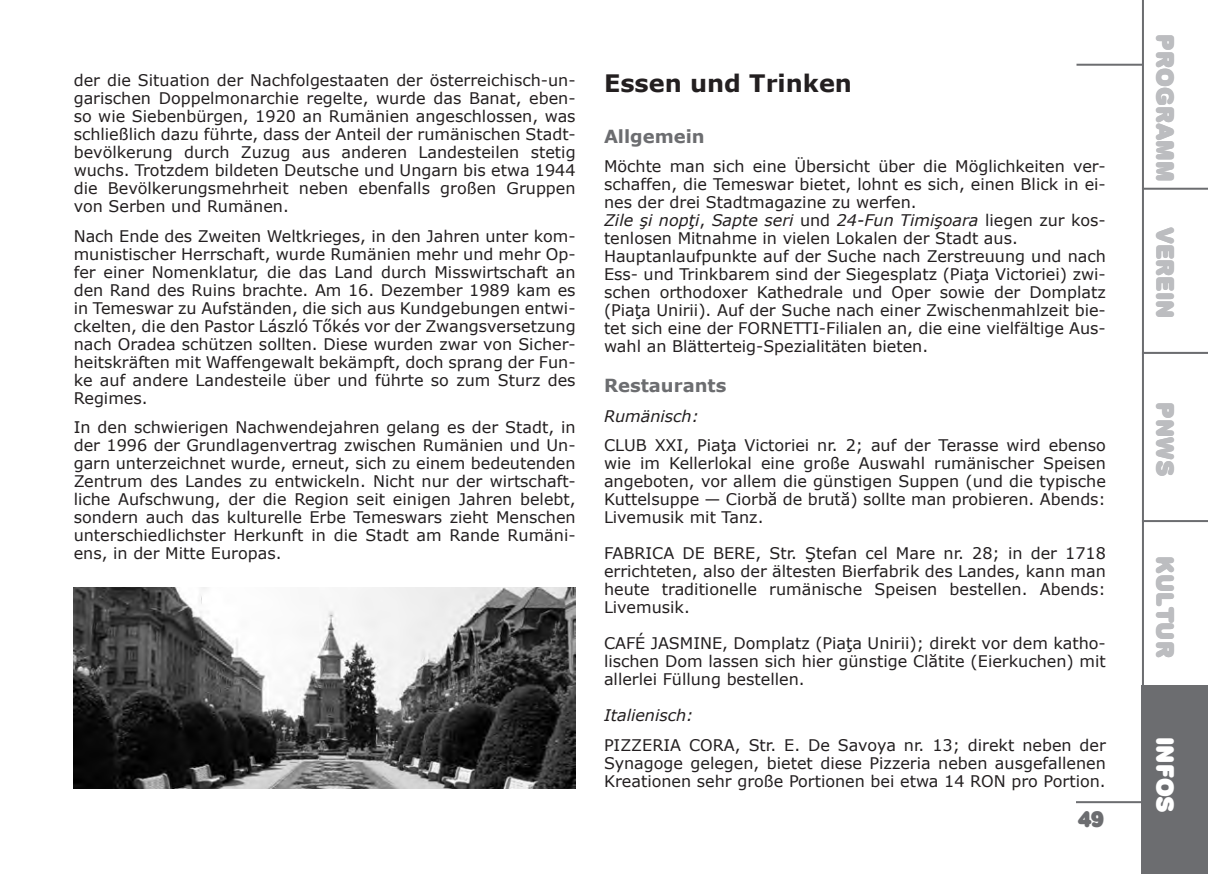
<style>
.page{position:relative;width:1208px;height:874px;background:#fff}
.page>*{position:absolute;margin:0;border:0;box-sizing:border-box;transform-origin:0 0}
.t1{font:700 24px "Verdana";color:#231f20}
.t2{font:22px "Plump";color:#bcbdc0}
.t3{font:22px "Plump";color:#fff}
.t4{font:20px "Plump";color:#6c6d70}
.t5{font:700 18px "Verdana";color:#6c6d70}
.t6{font:16px/18px "Verdana";color:#231f20;text-align:justify}
.t7{font:italic 16px "Verdana";color:#231f20}
.s1{font-style:italic}
</style>
<div class="page">
<svg style="left:1141px;top:187px;width:67px;height:498px"></svg>
<hr style="left:1142px;top:0;width:2px;height:188px;background:#6c6d70">
<hr style="left:1076px;top:64px;width:66px;height:2px;background:#6c6d70">
<hr style="left:1076px;top:800px;width:66px;height:2px;background:#6c6d70">
<div style="left:1141px;top:685px;width:67px;height:188px;background:#6c6d70"></div>
<img style="left:74px;top:587px;width:501px;height:201px">
<p class="t6" style="left:74px;top:71px;width:503px">der die Situation der Nachfolgestaaten der österreichisch-un&shy;garischen Doppelmonarchie regelte, wurde das Banat, eben&shy;so wie Siebenbürgen, 1920 an Rumänien angeschlossen, was schließlich dazu führte, dass der Anteil der rumänischen Stadt&shy;bevölkerung durch Zuzug aus anderen Landesteilen stetig wuchs. Trotzdem bildeten Deutsche und Ungarn bis etwa 1944 die Bevölkerungsmehrheit neben ebenfalls großen Gruppen von Serben und Rumänen.</p>
<p class="t6" style="left:74px;top:226px;width:503px">Nach Ende des Zweiten Weltkrieges, in den Jahren unter kom&shy;munistischer Herrschaft, wurde Rumänien mehr und mehr Op&shy;fer einer Nomenklatur, die das Land durch Misswirtschaft an den Rand des Ruins brachte. Am 16. Dezember 1989 kam es in Temeswar zu Aufständen, die sich aus Kundgebungen entwi&shy;ckelten, die den Pastor László Tőkés vor der Zwangsversetzung nach Oradea schützen sollten. Diese wurden zwar von Sicher&shy;heitskräften mit Waffengewalt bekämpft, doch sprang der Fun&shy;ke auf andere Landesteile über und führte so zum Sturz des Regimes.</p>
<p class="t6" style="left:74px;top:417px;width:503px">In den schwierigen Nachwendejahren gelang es der Stadt, in der 1996 der Grundlagenvertrag zwischen Rumänien und Un&shy;garn unterzeichnet wurde, erneut, sich zu einem bedeutenden Zentrum des Landes zu entwickeln. Nicht nur der wirtschaft&shy;liche Aufschwung, der die Region seit einigen Jahren belebt, sondern auch das kulturelle Erbe Temeswars zieht Menschen unterschiedlichster Herkunft in die Stadt am Rande Rumäni&shy;ens, in der Mitte Europas.</p>
<h1 class="t1" style="left:604px;top:68px;width:249px">Essen und Trinken</h1>
<p class="t5" style="left:604px;top:125px;width:102px">Allgemein</p>
<p class="t6" style="left:604px;top:157px;width:503px;text-align:left">Möchte man sich eine Übersicht über die Möglichkeiten ver&shy;schaffen, die Temeswar bietet, lohnt es sich, einen Blick in ei&shy;nes der drei Stadtmagazine zu werfen.<br><span class="s1">Zile şi nopţi</span>, <span class="s1">Sapte seri</span> und <span class="s1">24-Fun Timişoara</span> liegen zur kos&shy;tenlosen Mitnahme in vielen Lokalen der Stadt aus.<br>Hauptanlaufpunkte auf der Suche nach Zerstreuung und nach Ess- und Trinkbarem sind der Siegesplatz (Piaţa Victoriei) zwi&shy;schen orthodoxer Kathedrale und Oper sowie der Domplatz (Piaţa Unirii). Auf der Suche nach einer Zwischenmahlzeit bie&shy;tet sich eine der FORNETTI-Filialen an, die eine vielfältige Aus&shy;wahl an Blätterteig-Spezialitäten bieten.</p>
<p class="t5" style="left:604px;top:374px;width:124px">Restaurants</p>
<p class="t7" style="left:604px;top:405px;width:97px">Rumänisch:</p>
<p class="t6" style="left:604px;top:435px;width:503px">CLUB XXI, Piaţa Victoriei nr. 2; auf der Terasse wird ebenso wie im Kellerlokal eine große Auswahl rumänischer Speisen angeboten, vor allem die günstigen Suppen (und die typische Kuttelsuppe — Ciorbă de brută) sollte man probieren. Abends:<br>Livemusik mit Tanz.</p>
<p class="t6" style="left:604px;top:543px;width:503px">FABRICA DE BERE, Str. Ştefan cel Mare nr. 28; in der 1718 errichteten, also der ältesten Bierfabrik des Landes, kann man heute traditionelle rumänische Speisen bestellen. Abends:<br>Livemusik.</p>
<p class="t6" style="left:604px;top:633px;width:503px">CAFÉ JASMINE, Domplatz (Piaţa Unirii); direkt vor dem katho&shy;lischen Dom lassen sich hier günstige Clătite (Eierkuchen) mit allerlei Füllung bestellen.</p>
<p class="t7" style="left:604px;top:705px;width:91px">Italienisch:</p>
<p class="t6" style="left:604px;top:735px;width:503px">PIZZERIA CORA, Str. E. De Savoya nr. 13; direkt neben der Synagoge gelegen, bietet diese Pizzeria neben ausgefallenen Kreationen sehr große Portionen bei etwa 14 RON pro Portion.</p>
<p class="t4" style="left:1078px;top:804px;width:28px">49</p>
<h2 class="t2" style="left:1181px;top:34px;width:149px;rotate:90deg">programm</h2>
<h2 class="t2" style="left:1181px;top:227px;width:93px;rotate:90deg">Verein</h2>
<h2 class="t2" style="left:1181px;top:402px;width:75px;rotate:90deg">pnws</h2>
<h2 class="t2" style="left:1181px;top:555px;width:103px;rotate:90deg">Kultur</h2>
<h2 class="t3" style="left:1181px;top:736px;width:77px;rotate:90deg">Infos</h2>
</div>
